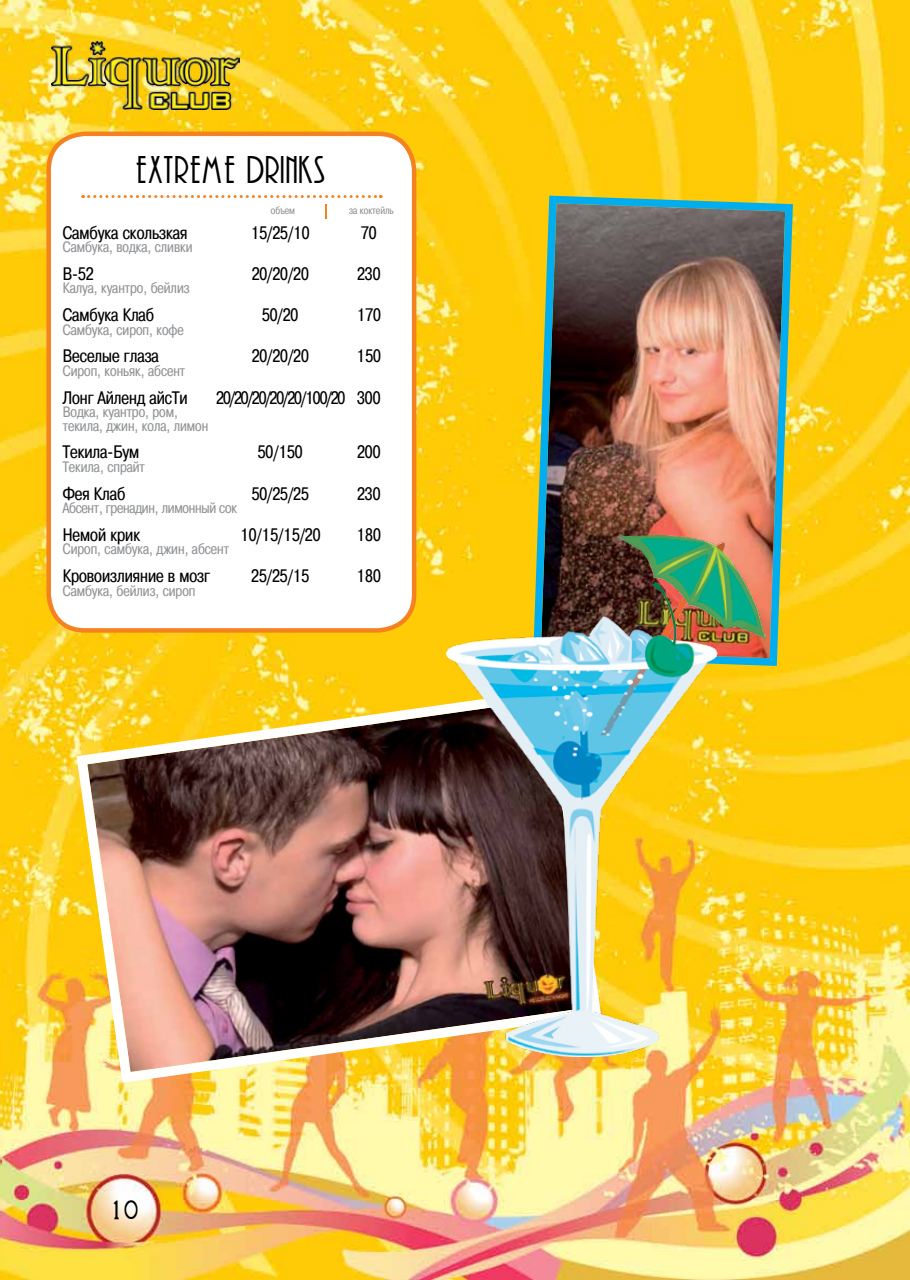
<style>
.page{position:relative;width:910px;height:1280px;background:#fff}
.page>*{position:absolute;margin:0;border:0;box-sizing:border-box;transform-origin:0 0}
.t1{font:36px "Ukr Playt";color:#000}
.t2{font:31.5px "Agatha Modern";color:#000}
.t3{font:18px "Pragmatica Cond C";color:#000}
.t4{font:18px "Pragmatica Cond C";letter-spacing:-.055em;color:#000}
.t5{font:15px/13.5px "Pragmatica Cond C";color:#939598}
.t6{font:10.5px "Pragmatica Cond C";color:#939598}
</style>
<div class="page">
<img style="left:0;top:0;width:910px;height:1280px">
<img style="left:51px;top:42px;width:188px;height:68px">
<img style="left:71px;top:683px;width:535px;height:405px">
<img style="left:529px;top:192px;width:268px;height:478px">
<div style="left:49px;top:134px;width:365px;height:496px;background:#fff;border-radius:36px"></div>
<div style="left:46px;top:132px;width:370px;height:501px;border:4px solid #f58220;border-radius:36px"></div>
<svg style="left:83px;top:195px;width:298px;height:3px"></svg>
<svg style="left:325px;top:204px;width:1px;height:15px"></svg>
<img style="left:446px;top:536px;width:319px;height:520px">
<h1 class="t1" style="left:136px;top:150px;width:193px">EXTREME DRINKS</h1>
<p class="t6" style="left:271px;top:205px;width:26px">объем</p>
<p class="t6" style="left:349px;top:205px;width:46px">за коктейль</p>
<p class="t3" style="left:63px;top:222px;width:126px">Самбука скользкая</p>
<p class="t3" style="left:251px;top:222px;width:60px">15/25/10</p>
<p class="t3" style="left:361px;top:222px;width:17px">70</p>
<p class="t5" style="left:63px;top:240px;width:131px">Самбука, водка, сливки</p>
<p class="t3" style="left:63px;top:263px;width:32px">В-52</p>
<p class="t3" style="left:252px;top:263px;width:59px">20/20/20</p>
<p class="t3" style="left:357px;top:263px;width:25px">230</p>
<p class="t5" style="left:63px;top:281px;width:128px">Калуа, куантро, бейлиз</p>
<p class="t3" style="left:63px;top:305px;width:93px">Самбука Клаб</p>
<p class="t3" style="left:262px;top:305px;width:38px">50/20</p>
<p class="t3" style="left:357px;top:305px;width:26px">170</p>
<p class="t5" style="left:63px;top:323px;width:123px">Самбука, сироп, кофе</p>
<p class="t3" style="left:63px;top:346px;width:98px">Веселые глаза</p>
<p class="t3" style="left:252px;top:346px;width:59px">20/20/20</p>
<p class="t3" style="left:357px;top:346px;width:26px">150</p>
<p class="t5" style="left:63px;top:364px;width:124px">Сироп, коньяк, абсент</p>
<p class="t3" style="left:63px;top:387px;width:126px">Лонг Айленд айсТи</p>
<p class="t4" style="left:216px;top:387px;width:166px">20/20/20/20/20/100/20 300</p>
<p class="t5" style="left:63px;top:405px;width:147px">Водка, куантро, ром, текила, джин, кола, лимон</p>
<p class="t3" style="left:63px;top:442px;width:78px">Текила-Бум</p>
<p class="t3" style="left:258px;top:442px;width:46px">50/150</p>
<p class="t3" style="left:357px;top:442px;width:25px">200</p>
<p class="t5" style="left:63px;top:460px;width:84px">Текила, спрайт</p>
<p class="t3" style="left:63px;top:483px;width:64px">Фея Клаб</p>
<p class="t3" style="left:252px;top:483px;width:59px">50/25/25</p>
<p class="t3" style="left:357px;top:483px;width:25px">230</p>
<p class="t5" style="left:63px;top:501px;width:176px">Абсент, гренадин, лимонный сок</p>
<p class="t3" style="left:63px;top:524px;width:79px">Немой крик</p>
<p class="t3" style="left:240px;top:524px;width:82px">10/15/15/20</p>
<p class="t3" style="left:357px;top:524px;width:26px">180</p>
<p class="t5" style="left:63px;top:542px;width:168px">Сироп, самбука, джин, абсент</p>
<p class="t3" style="left:63px;top:566px;width:149px">Кровоизлияние в мозг</p>
<p class="t3" style="left:251px;top:566px;width:60px">25/25/15</p>
<p class="t3" style="left:357px;top:566px;width:26px">180</p>
<p class="t5" style="left:63px;top:584px;width:134px">Самбука, бейлиз, сироп</p>
<h2 class="t2" style="left:109px;top:1194px;width:31px">10</h2>
</div>
